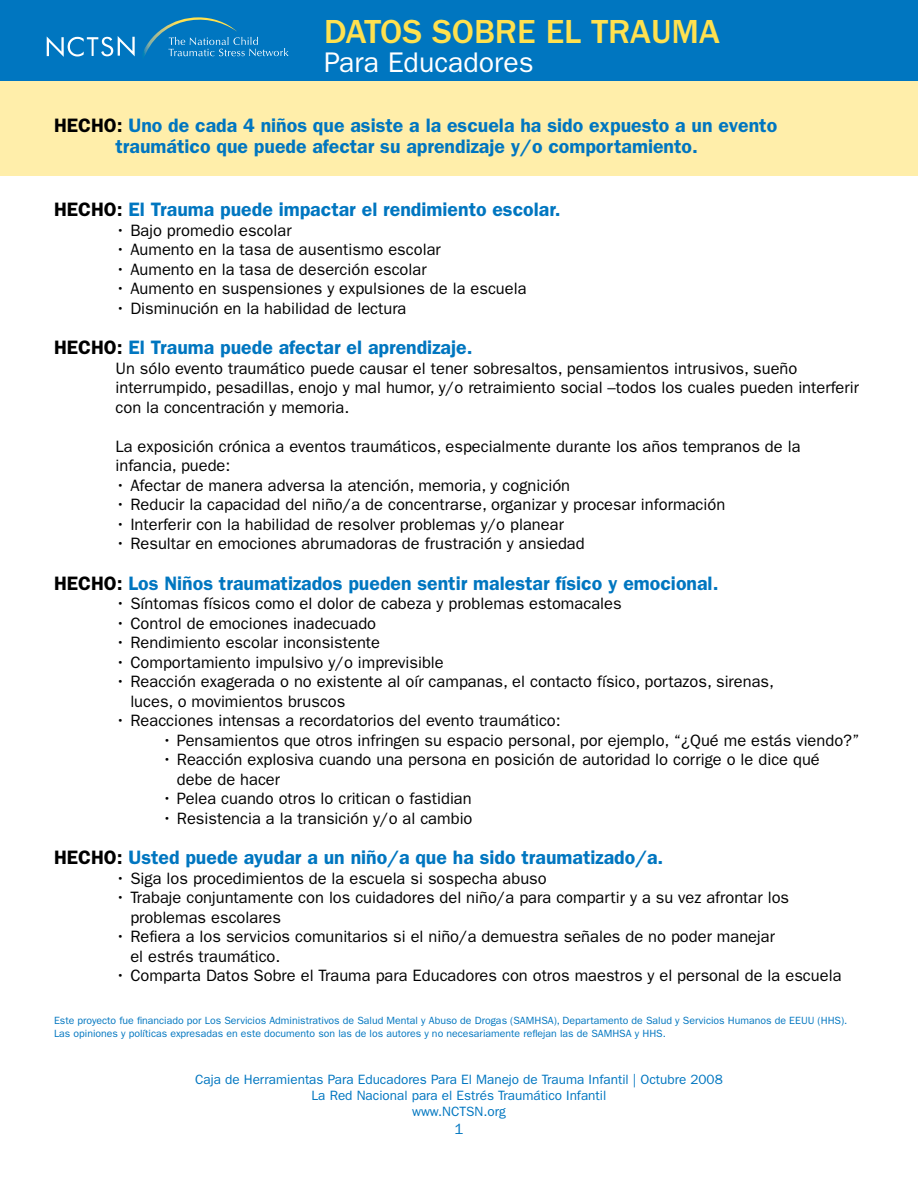
<style>
.page{position:relative;width:918px;height:1188px;background:#fff}
.page>*{position:absolute;margin:0;border:0;box-sizing:border-box;transform-origin:0 0}
.t1{font:500 34.5px "ITC Franklin Gothic Std";color:#ffe14f}
.t2{font:28.5px "ITC Franklin Gothic Std";color:#fff}
.t3{font:600 19.5px/21px "ITC Franklin Gothic Std";color:#0076c0}
.t4{font:16.5px/19.5px "ITC Franklin Gothic Std";color:#000}
.t5{font:15px "ITC Franklin Gothic Std";color:#0076c0}
.t6{font:13.5px/16.2px "ITC Franklin Gothic Std";color:#0076c0;text-align:center}
.t7{font:10.5px/12.6px "ITC Franklin Gothic Std";color:#0076c0}
.s1{color:#000}
</style>
<div class="page">
<div style="left:0;top:0;width:918px;height:81px;background:#0076c0"></div>
<svg style="left:47px;top:17px;width:242px;height:40px"></svg>
<div style="left:0;top:81px;width:918px;height:95px;background:#fea"></div>
<h1 class="t1" style="left:324px;top:13px;width:398px">DATOS SOBRE EL TRAUMA</h1>
<h2 class="t2" style="left:324px;top:46px;width:211px">Para Educadores</h2>
<p class="t3" style="left:116px;top:115px;width:663px;text-indent:-62px"><span class="s1">HECHO:</span> Uno de cada 4 niños que asiste a la escuela ha sido expuesto a un evento traumático que puede afectar su aprendizaje y/o comportamiento.</p>
<p class="t3" style="left:54px;top:199px;width:508px"><span class="s1">HECHO:</span> El Trauma puede impactar el rendimiento escolar.</p>
<p class="t4" style="left:115px;top:220px;width:178px">• Bajo promedio escolar</p>
<p class="t4" style="left:115px;top:240px;width:327px">• Aumento en la tasa de ausentismo escolar</p>
<p class="t4" style="left:115px;top:259px;width:313px">• Aumento en la tasa de deserción escolar</p>
<p class="t4" style="left:115px;top:279px;width:413px">• Aumento en suspensiones y expulsiones de la escuela</p>
<p class="t4" style="left:115px;top:298px;width:293px">• Disminución en la habilidad de lectura</p>
<p class="t3" style="left:54px;top:337px;width:420px"><span class="s1">HECHO:</span> El Trauma puede afectar el aprendizaje.</p>
<p class="t4" style="left:115px;top:358px;width:745px">Un sólo evento traumático puede causar el tener sobresaltos, pensamientos intrusivos, sueño interrumpido, pesadillas, enojo y mal humor, y/o retraimiento social –todos los cuales pueden interferir con la concentración y memoria.</p>
<p class="t4" style="left:116px;top:436px;width:687px">La exposición crónica a eventos traumáticos, especialmente durante los años tempranos de la infancia, puede:</p>
<p class="t4" style="left:116px;top:475px;width:456px">• Afectar de manera adversa la atención, memoria, y cognición</p>
<p class="t4" style="left:116px;top:495px;width:611px">• Reducir la capacidad del niño/a de concentrarse, organizar y procesar información</p>
<p class="t4" style="left:116px;top:514px;width:450px">• Interferir con la habilidad de resolver problemas y/o planear</p>
<p class="t4" style="left:116px;top:534px;width:471px">• Resultar en emociones abrumadoras de frustración y ansiedad</p>
<p class="t3" style="left:54px;top:573px;width:666px"><span class="s1">HECHO:</span> Los Niños traumatizados pueden sentir malestar físico y emocional.</p>
<p class="t4" style="left:115px;top:594px;width:508px">• Síntomas físicos como el dolor de cabeza y problemas estomacales</p>
<p class="t4" style="left:115px;top:613px;width:262px">• Control de emociones inadecuado</p>
<p class="t4" style="left:115px;top:633px;width:266px">• Rendimiento escolar inconsistente</p>
<p class="t4" style="left:115px;top:652px;width:330px">• Comportamiento impulsivo y/o imprevisible</p>
<p class="t4" style="left:130px;top:672px;width:645px;text-indent:-15px">• Reacción exagerada o no existente al oír campanas, el contacto físico, portazos, sirenas, luces, o movimientos bruscos</p>
<p class="t4" style="left:116px;top:711px;width:447px">• Reacciones intensas a recordatorios del evento traumático:</p>
<p class="t4" style="left:162px;top:730px;width:699px">• Pensamientos que otros infringen su espacio personal, por ejemplo, “¿Qué me estás viendo?”</p>
<p class="t4" style="left:177px;top:750px;width:645px;text-indent:-15px">• Reacción explosiva cuando una persona en posición de autoridad lo corrige o le dice qué debe de hacer</p>
<p class="t4" style="left:162px;top:789px;width:311px">• Pelea cuando otros lo critican o fastidian</p>
<p class="t4" style="left:162px;top:808px;width:312px">• Resistencia a la transición y/o al cambio</p>
<p class="t3" style="left:54px;top:847px;width:611px"><span class="s1">HECHO:</span> Usted puede ayudar a un niño/a que ha sido traumatizado/a.</p>
<p class="t4" style="left:115px;top:868px;width:433px">• Siga los procedimientos de la escuela si sospecha abuso</p>
<p class="t4" style="left:130px;top:888px;width:660px;text-indent:-15px">• Trabaje conjuntamente con los cuidadores del niño/a para compartir y a su vez afrontar los problemas escolares</p>
<p class="t4" style="left:130px;top:927px;width:646px;text-indent:-15px">• Refiera a los servicios comunitarios si el niño/a demuestra señales de no poder manejar el estrés traumático.</p>
<p class="t4" style="left:115px;top:966px;width:728px">• Comparta Datos Sobre el Trauma para Educadores con otros maestros y el personal de la escuela</p>
<p class="t7" style="left:54px;top:1014px;width:795px">Este proyecto fue financiado por Los Servicios Administrativos de Salud Mental y Abuso de Drogas (SAMHSA), Departamento de Salud y Servicios Humanos de EEUU (HHS).<br>Las opiniones y políticas expresadas en este documento son las de los autores y no necesariamente reflejan las de SAMHSA y HHS.</p>
<p class="t6" style="left:195px;top:1071px;width:529px">Caja de Herramientas Para Educadores Para El Manejo de Trauma Infantil | Octubre 2008<br>La Red Nacional para el Estrés Traumático Infantil<br>www.NCTSN.org</p>
<p class="t5" style="left:455px;top:1120px;width:10px">1</p>
</div>
